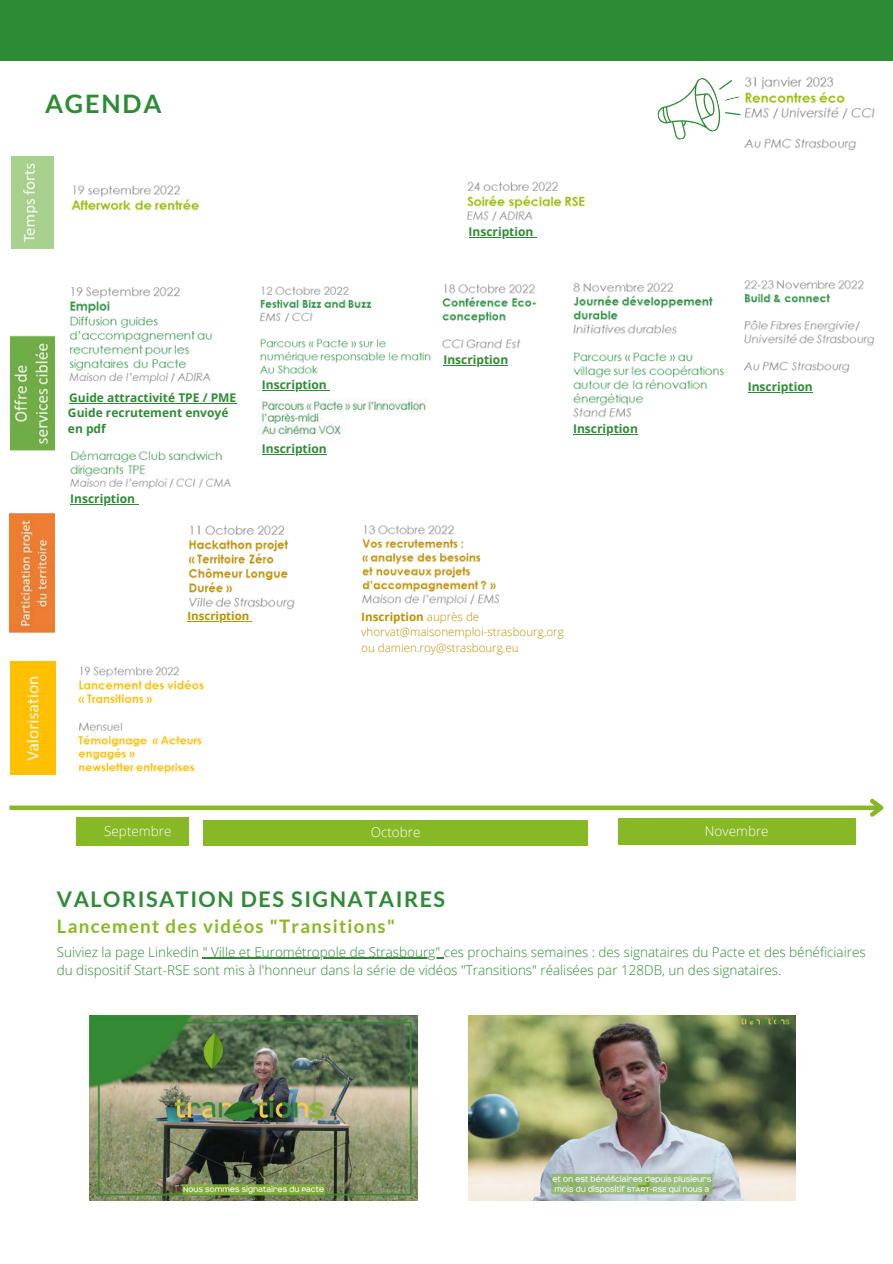
<style>
.page{position:relative;width:893px;height:1264px;background:#fff}
.page>*{position:absolute;margin:0;border:0;box-sizing:border-box;transform-origin:0 0}
.t1{font:700 25.5px "Lato";letter-spacing:.07em;color:#2e8b35}
.t2{font:700 21.6px "Lato";letter-spacing:.07em;color:#2e8b35}
.t3{font:700 18.6px "Lato";letter-spacing:.07em;color:#87b825}
.t4{font:300 13.5px/18px "Open Sans";color:#2e8b35}
.t5{font:300 13.5px "Open Sans";color:#fff}
.t6{font:700 12px/16px "Open Sans";color:#2e8b35}
.t7{font:300 11.55px/15.5px "Open Sans";color:#bf9000}
.t8{font:700 11.4px "Open Sans";color:#bf9000}
.s1{font-weight:700}
</style>
<div class="page">
<div style="left:0;top:0;width:892px;height:61px;background:#2e8b35"></div>
<img style="left:78px;top:722px;width:124px;height:52px">
<img style="left:78px;top:666px;width:126px;height:37px">
<img style="left:10px;top:661px;width:45px;height:113px">
<img style="left:69px;top:287px;width:143px;height:97px">
<img style="left:10px;top:335px;width:44px;height:116px">
<img style="left:71px;top:185px;width:128px;height:26px">
<div style="left:9px;top:805px;width:872px;height:5px;background:#87b825"></div>
<svg style="left:865px;top:798px;width:19px;height:19px"></svg>
<div style="left:618px;top:818px;width:237px;height:27px;background:#87b825"></div>
<div style="left:203px;top:819px;width:385px;height:26px;background:#87b825"></div>
<img style="left:573px;top:282px;width:151px;height:136px">
<hr style="left:573px;top:434px;width:65px;height:1px;background:#2e8b35">
<img style="left:467px;top:181px;width:118px;height:40px">
<img style="left:11px;top:157px;width:43px;height:92px">
<img style="left:9px;top:513px;width:45px;height:121px">
<img style="left:452px;top:284px;width:85px;height:65px">
<hr style="left:443px;top:365px;width:65px;height:1px;background:#2e8b35">
<img style="left:362px;top:525px;width:138px;height:81px">
<img style="left:188px;top:525px;width:107px;height:85px">
<hr style="left:191px;top:621px;width:58px;height:1px;background:#bf9000">
<svg style="left:657px;top:78px;width:79px;height:62px"></svg>
<img style="left:89px;top:1015px;width:328px;height:185px">
<img style="left:468px;top:1015px;width:327px;height:185px">
<div style="left:76px;top:818px;width:113px;height:28px;background:#87b825"></div>
<img style="left:70px;top:450px;width:161px;height:39px">
<hr style="left:70px;top:504px;width:65px;height:1px;background:#2e8b35">
<img style="left:744px;top:280px;width:131px;height:93px">
<img style="left:260px;top:284px;width:192px;height:90px">
<img style="left:736px;top:77px;width:139px;height:74px">
<img style="left:259px;top:398px;width:169px;height:38px">
<hr style="left:468px;top:237px;width:65px;height:1px;background:#2e8b35">
<hr style="left:747px;top:391px;width:65px;height:1px;background:#2e8b35">
<hr style="left:203px;top:957px;width:241px;height:1px;background:#2e8b35">
<hr style="left:262px;top:390px;width:65px;height:1px;background:#2e8b35">
<hr style="left:69px;top:403px;width:167px;height:1px;background:#2e8b35">
<hr style="left:262px;top:454px;width:65px;height:1px;background:#2e8b35">
<h1 class="t1" style="left:45px;top:87px;width:118px">AGENDA</h1>
<p class="t6" style="left:468px;top:223px;width:66px">Inscription</p>
<p class="t6" style="left:69px;top:390px;width:169px">Guide attractivité TPE / PME</p>
<p class="t6" style="left:68px;top:404px;width:162px">Guide recrutement envoyé en pdf</p>
<p class="t6" style="left:70px;top:491px;width:66px">Inscription</p>
<p class="t6" style="left:262px;top:376px;width:66px">Inscription</p>
<p class="t6" style="left:262px;top:441px;width:66px">Inscription</p>
<p class="t6" style="left:443px;top:351px;width:66px">Inscription</p>
<p class="t6" style="left:573px;top:420px;width:66px">Inscription</p>
<p class="t8" style="left:187px;top:607px;width:63px">Inscription</p>
<p class="t7" style="left:361px;top:608px;width:204px"><span class="s1">Inscription</span> auprès de vhorvat@maisonemploi-strasbourg.org ou damien.roy@strasbourg.eu</p>
<p class="t5" style="left:104px;top:821px;width:69px">Septembre</p>
<p class="t5" style="left:371px;top:822px;width:51px">Octobre</p>
<p class="t6" style="left:747px;top:378px;width:66px">Inscription</p>
<p class="t5" style="left:704px;top:821px;width:65px">Novembre</p>
<h2 class="t2" style="left:57px;top:885px;width:390px">VALORISATION DES SIGNATAIRES</h2>
<h3 class="t3" style="left:57px;top:914px;width:339px">Lancement des vidéos "Transitions"</h3>
<p class="t4" style="left:57px;top:942px;width:810px">Suiviez la page Linkedin " Ville et Eurométropole de Strasbourg" ces prochains semaines : des signataires du Pacte et des bénéficiaires du dispositif Start-RSE sont mis à l'honneur dans la série de vidéos "Transitions" réalisées par 128DB, un des signataires.</p>
</div>
